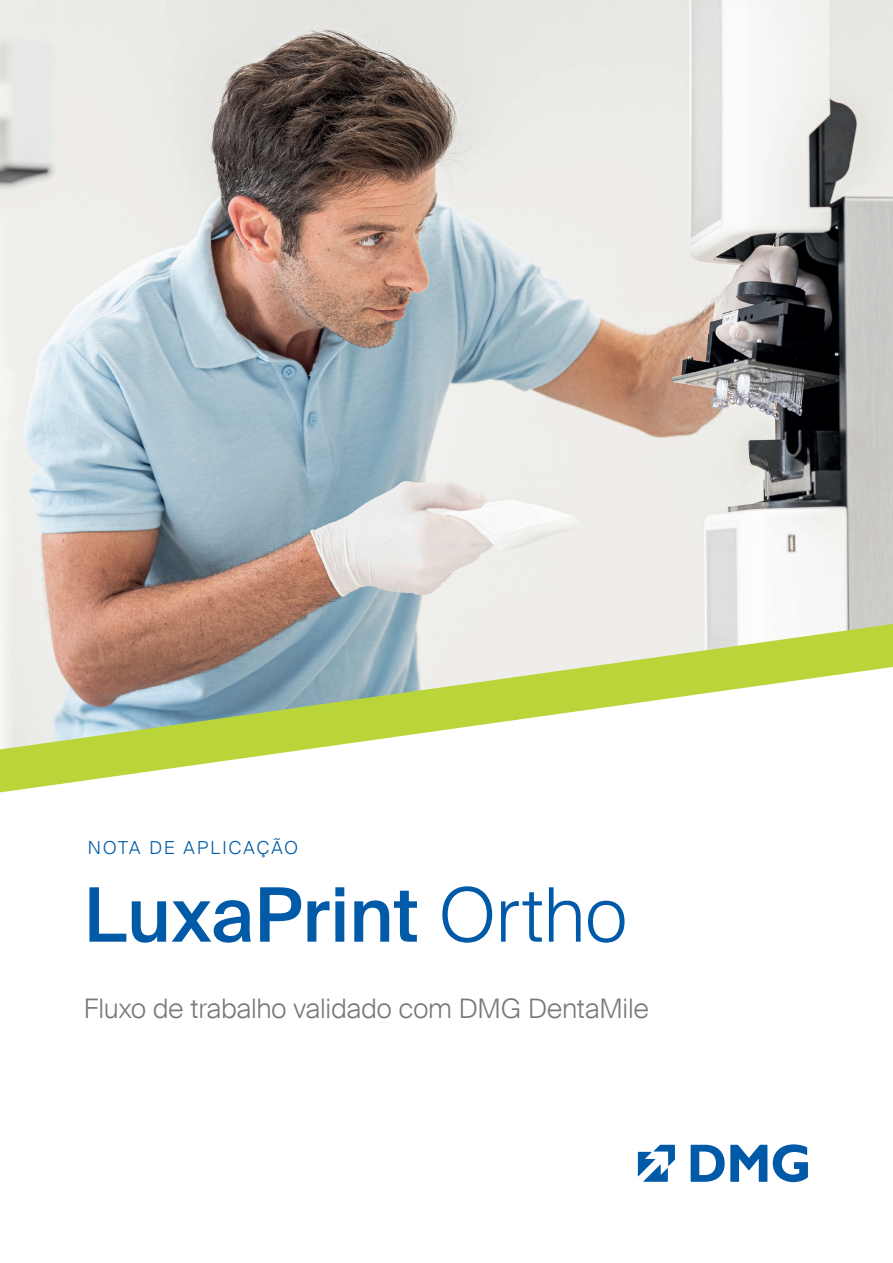
<style>
.page{position:relative;width:893px;height:1263px;background:#fff}
.page>*{position:absolute;margin:0;border:0;box-sizing:border-box;transform-origin:0 0}
.t1{font:500 75px "Suisse Intl";letter-spacing:.005em;color:#015aa8}
.t2{font:300 27px "Suisse Intl";color:#76787b}
.t3{font:300 18px "Suisse Intl";letter-spacing:.12em;color:#015aa8}
.s1{font-weight:300}
</style>
<div class="page">
<img style="left:0;top:0;width:893px;height:624px">
<svg style="left:0;top:624px;width:893px;height:168px"></svg>
<svg style="left:773px;top:1144px;width:35px;height:38px"></svg>
<svg style="left:691px;top:1145px;width:76px;height:37px"></svg>
<svg style="left:638px;top:1145px;width:37px;height:37px"></svg>
<p class="t3" style="left:88px;top:837px;width:212px">NOTA DE APLICAÇÃO</p>
<h1 class="t1" style="left:84px;top:872px;width:544px">LuxaPrint <span class="s1">Ortho</span></h1>
<p class="t2" style="left:84px;top:993px;width:566px">Fluxo de trabalho validado com DMG DentaMile</p>
</div>
